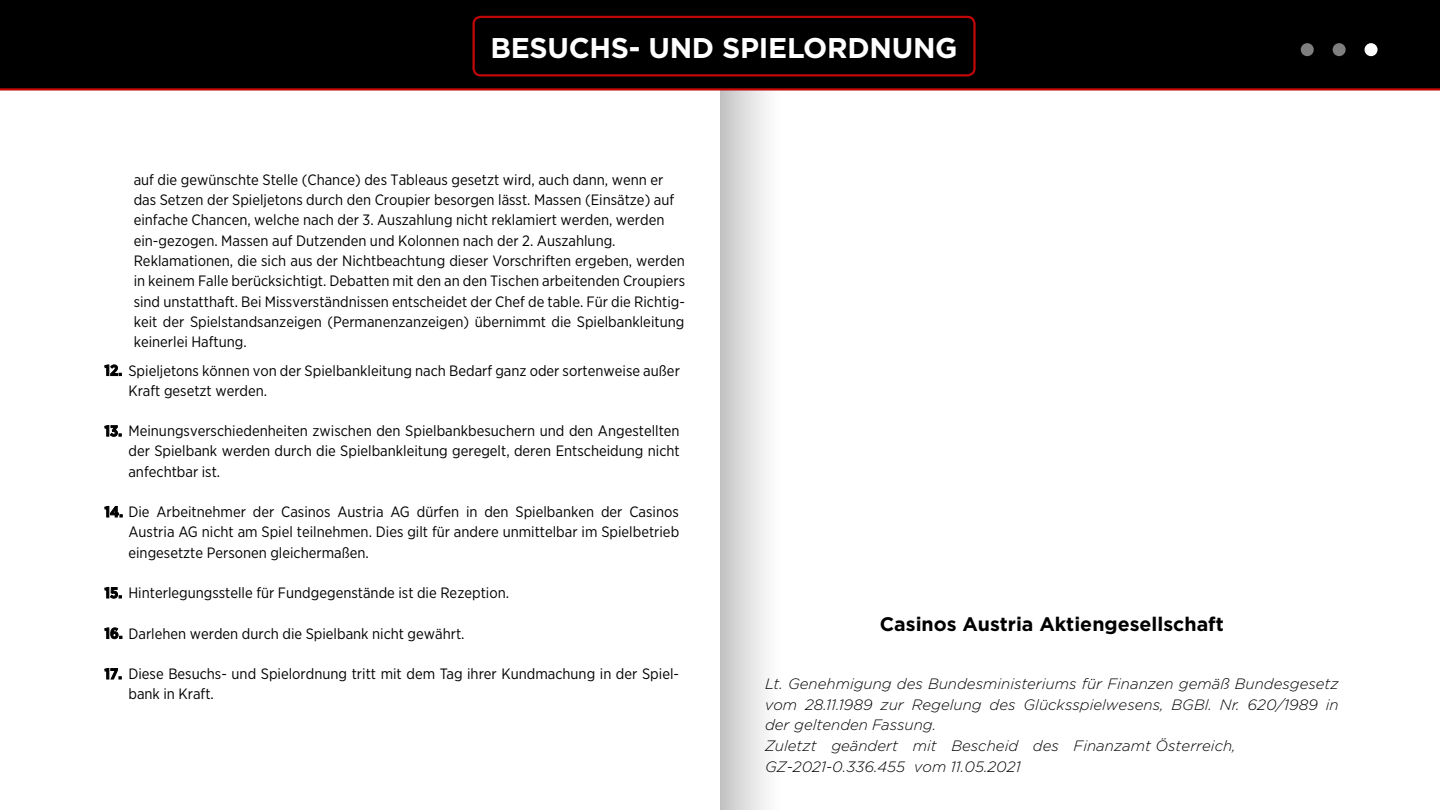
<style>
.page{position:relative;width:1440px;height:810px;background:#fff}
.page>*{position:absolute;margin:0;border:0;box-sizing:border-box;transform-origin:0 0}
.t1{font:700 28.5px "Gotham";letter-spacing:-.01em;color:#fff}
.t2{font:700 19.58px "Gotham";color:#000}
.t3{font:15px/20.2px "Gotham Narrow";color:#000}
.t4{font:italic 300 15px/20.8px "Gotham";color:#000}
.s1{font-weight:700}
</style>
<div class="page">
<div style="left:720px;top:0;width:63px;height:810px;background:linear-gradient(to right,#c4c4c4,#fff)"></div>
<div style="left:0;top:0;width:1440px;height:89px;background:#000"></div>
<hr style="left:0;top:88px;width:1440px;height:3px;background:#c00808">
<div style="left:473px;top:16px;width:503px;height:60px;border:2px solid #c00808;border-radius:7px"></div>
<svg style="left:1301px;top:43px;width:13px;height:13px"></svg>
<svg style="left:1333px;top:43px;width:13px;height:13px"></svg>
<div style="left:1365px;top:43px;width:13px;height:13px;background:#fff;border-radius:50%"></div>
<h1 class="t1" style="left:490px;top:29px;width:469px">BESUCHS- UND SPIELORDNUNG</h1>
<p class="t3" style="left:134px;top:169px;width:553px">auf die gewünschte Stelle (Chance) des Tableaus gesetzt wird, auch dann, wenn er das Setzen der Spieljetons durch den Croupier besorgen lässt. Massen (Einsätze) auf einfache Chancen, welche nach der 3. Auszahlung nicht reklamiert werden, werden ein-gezogen. Massen auf Dutzenden und Kolonnen nach der 2. Auszahlung.<br>Reklamationen, die sich aus der Nichtbeachtung dieser Vorschriften ergeben, werden in keinem Falle berücksichtigt. Debatten mit den an den Tischen arbeitenden Croupiers sind unstatthaft. Bei Missverständnissen entscheidet der Chef de table. Für die Richtig&shy;keit der Spielstandsanzeigen (Permanenzanzeigen) übernimmt die Spielbankleitung keinerlei Haftung.</p>
<p class="t3" style="left:128px;top:360px;width:553px;text-indent:-24px"><span class="s1">12.</span> Spieljetons können von der Spielbankleitung nach Bedarf ganz oder sortenweise außer<br>Kraft gesetzt werden.</p>
<p class="t3" style="left:128px;top:420px;width:553px;text-align:justify;text-indent:-24px"><span class="s1">13.</span> Meinungsverschiedenheiten zwischen den Spielbankbesuchern und den Angestellten der Spielbank werden durch die Spielbankleitung geregelt, deren Entscheidung nicht anfechtbar ist.</p>
<p class="t3" style="left:128px;top:501px;width:552px;text-align:justify;text-indent:-24px"><span class="s1">14.</span> Die Arbeitnehmer der Casinos Austria AG dürfen in den Spielbanken der Casinos Austria AG nicht am Spiel teilnehmen. Dies gilt für andere unmittelbar im Spielbetrieb eingesetzte Personen gleichermaßen.</p>
<p class="t3" style="left:104px;top:582px;width:406px"><span class="s1">15.</span> Hinterlegungsstelle für Fundgegenstände ist die Rezeption.</p>
<p class="t3" style="left:104px;top:623px;width:362px"><span class="s1">16.</span> Darlehen werden durch die Spielbank nicht gewährt.</p>
<p class="t3" style="left:128px;top:663px;width:552px;text-indent:-24px"><span class="s1">17.</span> Diese Besuchs- und Spielordnung tritt mit dem Tag ihrer Kundmachung in der Spiel&shy;bank in Kraft.</p>
<h2 class="t2" style="left:880px;top:611px;width:346px">Casinos Austria Aktiengesellschaft</h2>
<p class="t4" style="left:765px;top:673px;width:575px">Lt. Genehmigung des Bundesministeriums für Finanzen gemäß Bundesgesetz vom 28.11.1989 zur Regelung des Glücksspielwesens, BGBl. Nr. 620/1989 in der geltenden Fassung.<br>Zuletzt geändert mit Bescheid des Finanzamt Österreich, GZ-2021-0.336.455 vom 11.05.2021</p>
</div>
